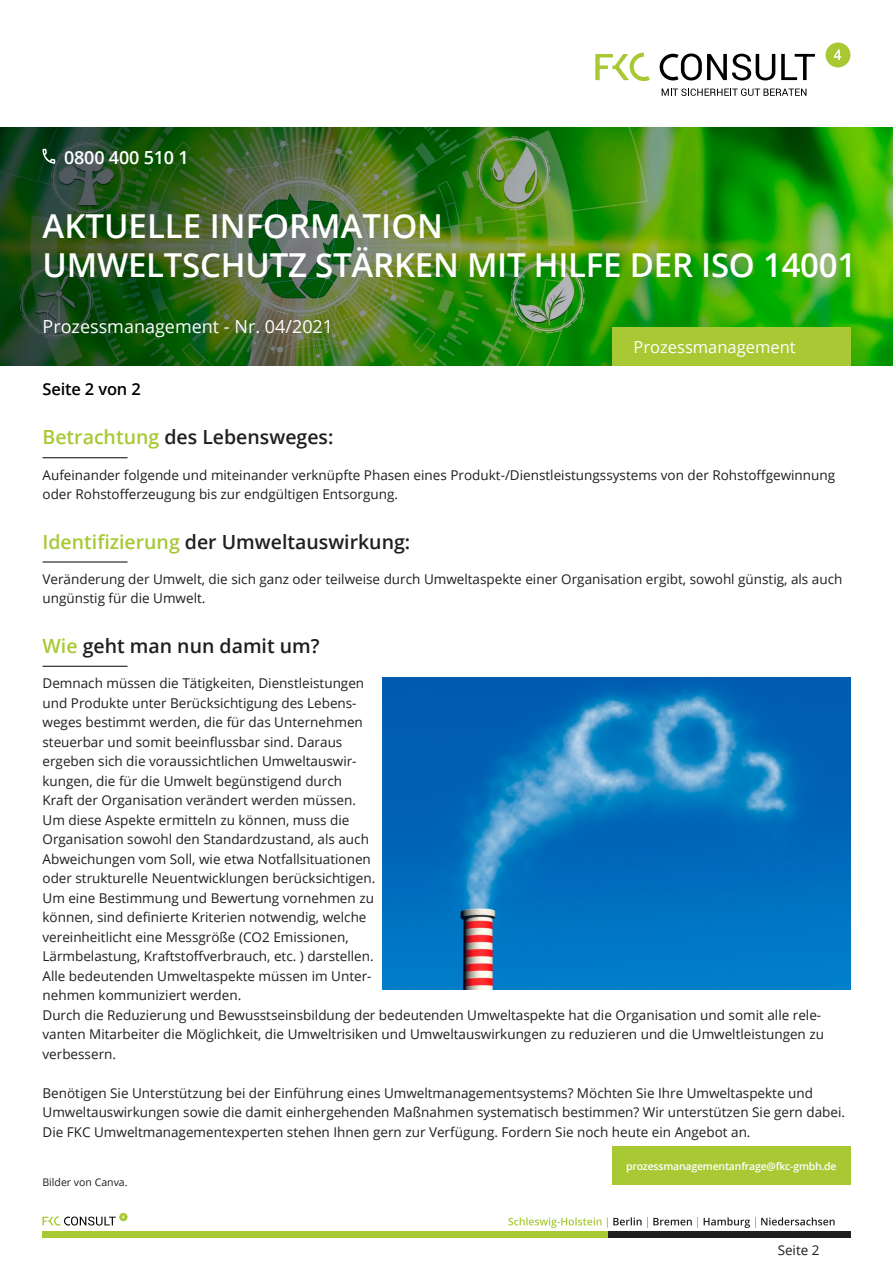
<style>
.page{position:relative;width:893px;height:1263px;background:#fff}
.page>*{position:absolute;margin:0;border:0;box-sizing:border-box;transform-origin:0 0}
.t1{font:600 33px/39px "Open Sans";letter-spacing:-.005em;color:#fff}
.t2{font:600 19.5px "Open Sans";color:#1f1e20}
.t3{font:18px "Open Sans";color:#fff}
.t4{font:600 18px "Open Sans";letter-spacing:-.01em;color:#fff}
.t5{font:16.5px "Open Sans";color:#fff}
.t6{font:600 16.5px "Open Sans";letter-spacing:-.01em;color:#000}
.t7{font:13.5px/19.5px "Open Sans";color:#1f1e20}
.t8{font:600 10.5px "Open Sans";letter-spacing:-.02em;color:#fff}
.t9{font:10.5px "Open Sans";color:#1f1e20}
.s1{color:#a8c834}
</style>
<div class="page">
<img style="left:0;top:128px;width:893px;height:238px">
<svg style="left:595px;top:53px;width:55px;height:28px"></svg>
<svg style="left:660px;top:53px;width:115px;height:28px"></svg>
<svg style="left:781px;top:54px;width:34px;height:26px"></svg>
<div style="left:825px;top:43px;width:25px;height:24px;background:#a8c834;border-radius:50%"></div>
<svg style="left:834px;top:50px;width:7px;height:10px"></svg>
<svg style="left:662px;top:88px;width:144px;height:8px"></svg>
<svg style="left:43px;top:1216px;width:73px;height:10px"></svg>
<svg style="left:119px;top:1213px;width:9px;height:8px"></svg>
<div style="left:43px;top:1231px;width:578px;height:6px;background:#a8c834"></div>
<div style="left:608px;top:1231px;width:242px;height:6px;background:#1f1e20"></div>
<svg style="left:704px;top:1217px;width:131px;height:11px"></svg>
<svg style="left:508px;top:1217px;width:190px;height:11px"></svg>
<div style="left:612px;top:327px;width:238px;height:39px;background:#a8c834"></div>
<svg style="left:43px;top:149px;width:12px;height:15px"></svg>
<hr style="left:43px;top:457px;width:85px;height:1px;background:#1f1e20">
<hr style="left:43px;top:561px;width:85px;height:2px;background:#1f1e20">
<hr style="left:43px;top:666px;width:85px;height:1px;background:#1f1e20">
<img style="left:382px;top:677px;width:468px;height:313px">
<div style="left:612px;top:1146px;width:238px;height:39px;background:#a8c834"></div>
<h3 class="t4" style="left:64px;top:145px;width:126px">0800 400 510 1</h3>
<h1 class="t1" style="left:43px;top:206px;width:815px">AKTUELLE INFORMATION<br>UMWELTSCHUTZ STÄRKEN MIT HILFE DER ISO 14001</h1>
<h3 class="t3" style="left:43px;top:314px;width:292px">Prozessmanagement - Nr. 04/2021</h3>
<p class="t6" style="left:43px;top:378px;width:100px">Seite 2 von 2</p>
<p class="t5" style="left:634px;top:336px;width:164px">Prozessmanagement</p>
<h2 class="t2" style="left:43px;top:424px;width:292px"><span class="s1">Betrachtung</span> des Lebensweges:</h2>
<p class="t7" style="left:43px;top:465px;width:794px">Aufeinander folgende und miteinander verknüpfte Phasen eines Produkt-/Dienstleistungssystems von der Rohstoffgewinnung oder Rohstofferzeugung bis zur endgültigen Entsorgung.</p>
<h2 class="t2" style="left:43px;top:528px;width:369px"><span class="s1">Identifizierung</span> der Umweltauswirkung:</h2>
<p class="t7" style="left:43px;top:569px;width:801px">Veränderung der Umwelt, die sich ganz oder teilweise durch Umweltaspekte einer Organisation ergibt, sowohl günstig, als auch ungünstig für die Umwelt.</p>
<h2 class="t2" style="left:43px;top:632px;width:279px"><span class="s1">Wie</span> geht man nun damit um?</h2>
<p class="t7" style="left:43px;top:673px;width:783px">Demnach müssen die Tätigkeiten, Dienstleistungen<br>und Produkte unter Berücksichtigung des Lebens-<br>weges bestimmt werden, die für das Unternehmen<br>steuerbar und somit beeinflussbar sind. Daraus<br>ergeben sich die voraussichtlichen Umweltauswir-<br>kungen, die für die Umwelt begünstigend durch<br>Kraft der Organisation verändert werden müssen.<br>Um diese Aspekte ermitteln zu können, muss die<br>Organisation sowohl den Standardzustand, als auch<br>Abweichungen vom Soll, wie etwa Notfallsituationen<br>oder strukturelle Neuentwicklungen berücksichtigen.<br>Um eine Bestimmung und Bewertung vornehmen zu<br>können, sind definierte Kriterien notwendig, welche<br>vereinheitlicht eine Messgröße (CO2 Emissionen,<br>Lärmbelastung, Kraftstoffverbrauch, etc. ) darstellen.<br>Alle bedeutenden Umweltaspekte müssen im Unter-<br>nehmen kommuniziert werden.<br>Durch die Reduzierung und Bewusstseinsbildung der bedeutenden Umweltaspekte hat die Organisation und somit alle rele&shy;vanten Mitarbeiter die Möglichkeit, die Umweltrisiken und Umweltauswirkungen zu reduzieren und die Umweltleistungen zu verbessern.</p>
<p class="t7" style="left:43px;top:1083px;width:804px">Benötigen Sie Unterstützung bei der Einführung eines Umweltmanagementsystems? Möchten Sie Ihre Umweltaspekte und<br>Umweltauswirkungen sowie die damit einhergehenden Maßnahmen systematisch bestimmen? Wir unterstützen Sie gern dabei.<br>Die FKC Umweltmanagementexperten stehen Ihnen gern zur Verfügung. Fordern Sie noch heute ein Angebot an.</p>
<p class="t8" style="left:626px;top:1159px;width:212px">prozessmanagementanfrage@fkc-gmbh.de</p>
<p class="t9" style="left:43px;top:1175px;width:87px">Bilder von Canva.</p>
<p class="t7" style="left:778px;top:1240px;width:43px">Seite 2</p>
</div>
